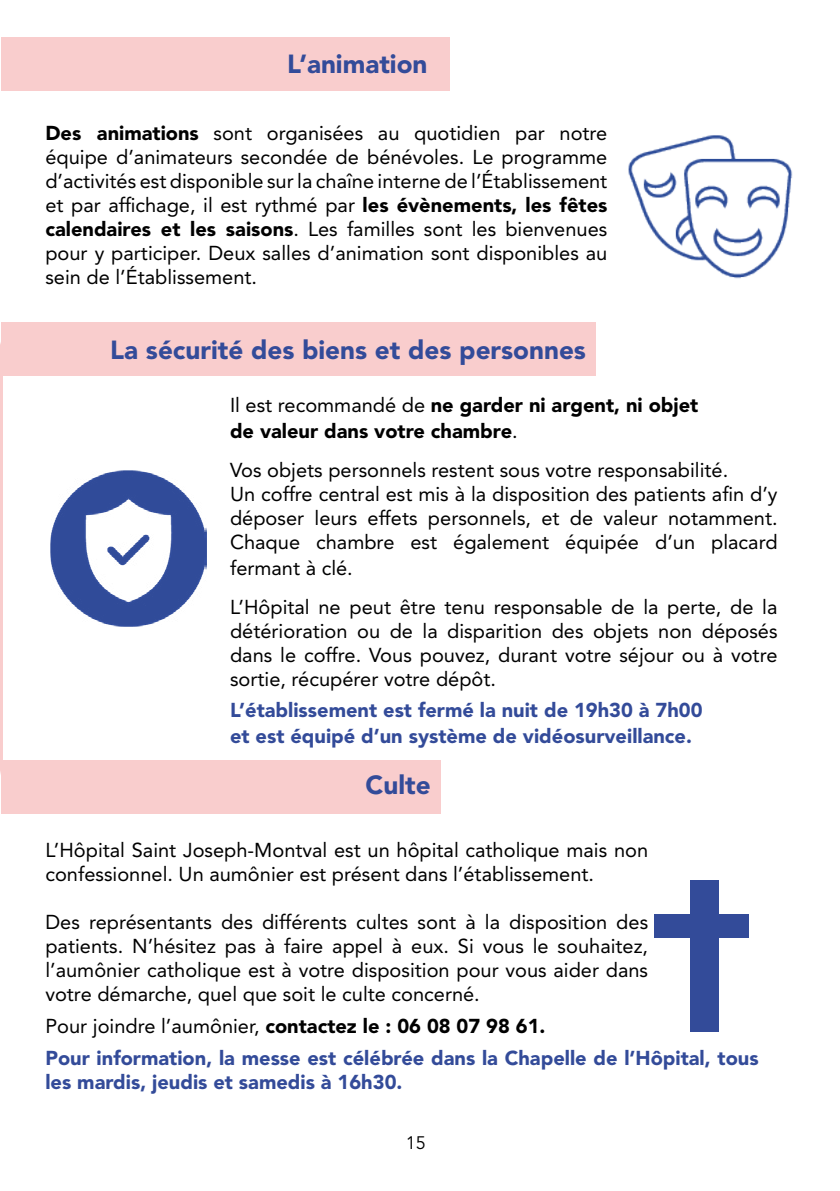
<style>
.page{position:relative;width:840px;height:1191px;background:#fff}
.page>*{position:absolute;margin:0;border:0;box-sizing:border-box;transform-origin:0 0}
.t1{font:900 26px "Avenir LT Std";color:#334b99}
.t2{font:20px/24px "Avenir LT Std";color:#000;text-align:justify}
.t3{font:900 20px/26.4px "Avenir LT Std";color:#334b99}
.t4{font:900 20px/26.4px "Avenir LT Std";color:#000}
.t5{font:18px "Avenir LT Std";color:#000}
.s1{font-weight:900}
.s2{font-weight:400}
</style>
<div class="page">
<svg style="left:0;top:342px;width:3px;height:432px"></svg>
<div style="left:1px;top:37px;width:449px;height:54px;background:#f9cdcd"></div>
<img style="left:628px;top:135px;width:165px;height:144px">
<img style="left:50px;top:470px;width:157px;height:157px">
<div style="left:1px;top:323px;width:594px;height:53px;background:#f9cdcd"></div>
<div style="left:1px;top:760px;width:440px;height:53px;background:#f9cdcd"></div>
<div style="left:689px;top:880px;width:28px;height:151px;background:#334b99"></div>
<div style="left:654px;top:914px;width:94px;height:24px;background:#334b99"></div>
<h1 class="t1" style="left:287px;top:48px;width:142px">L’animation</h1>
<p class="t2" style="left:45px;top:121px;width:563px"><span class="s1">Des animations</span> sont organisées au quotidien par notre équipe d’animateurs secondée de bénévoles. Le programme d’activités est disponible sur la chaîne interne de l’Établissement et par affichage, il est rythmé par <span class="s1">les évènements, les fêtes calendaires et les saisons</span>. Les familles sont les bienvenues pour y participer. Deux salles d’animation sont disponibles au sein de l’Établissement.</p>
<h1 class="t1" style="left:110px;top:334px;width:477px">La sécurité des biens et des personnes</h1>
<p class="t4" style="left:230px;top:391px;width:469px"><span class="s2">Il est recommandé de</span> ne garder ni argent, ni objet de valeur dans votre chambre<span class="s2">.</span></p>
<p class="t2" style="left:230px;top:458px;width:548px;text-align:left">Vos objets personnels restent sous votre responsabilité.<br>Un coffre central est mis à la disposition des patients afin d’y déposer leurs effets personnels, et de valeur notamment.<br>Chaque chambre est également équipée d’un placard</p>
<p class="t2" style="left:230px;top:549px;width:548px;line-height:38.4px">fermant à clé.<br>L’Hôpital ne peut être tenu responsable de la perte, de la</p>
<p class="t2" style="left:230px;top:619px;width:548px">détérioration ou de la disparition des objets non déposés dans le coffre. Vous pouvez, durant votre séjour ou à votre sortie, récupérer votre dépôt.</p>
<p class="t3" style="left:230px;top:696px;width:474px">L’établissement est fermé la nuit de 19h30 à 7h00 et est équipé d’un système de vidéosurveillance.</p>
<h1 class="t1" style="left:365px;top:769px;width:66px">Culte</h1>
<p class="t2" style="left:45px;top:838px;width:604px">L’Hôpital Saint Joseph-Montval est un hôpital catholique mais non confessionnel. Un aumônier est présent dans l’établissement.</p>
<p class="t2" style="left:45px;top:910px;width:604px">Des représentants des différents cultes sont à la disposition des patients. N’hésitez pas à faire appel à eux. Si vous le souhaitez, l’aumônier catholique est à votre disposition pour vous aider dans votre démarche, quel que soit le culte concerné.</p>
<p class="t4" style="left:45px;top:1013px;width:501px"><span class="s2">Pour joindre l’aumônier,</span> contactez le : 06 08 07 98 61.</p>
<p class="t3" style="left:45px;top:1046px;width:714px;line-height:24px">Pour information, la messe est célébrée dans la Chapelle de l’Hôpital, tous les mardis, jeudis et samedis à 16h30.</p>
<p class="t5" style="left:405px;top:1132px;width:22px">15</p>
</div>
